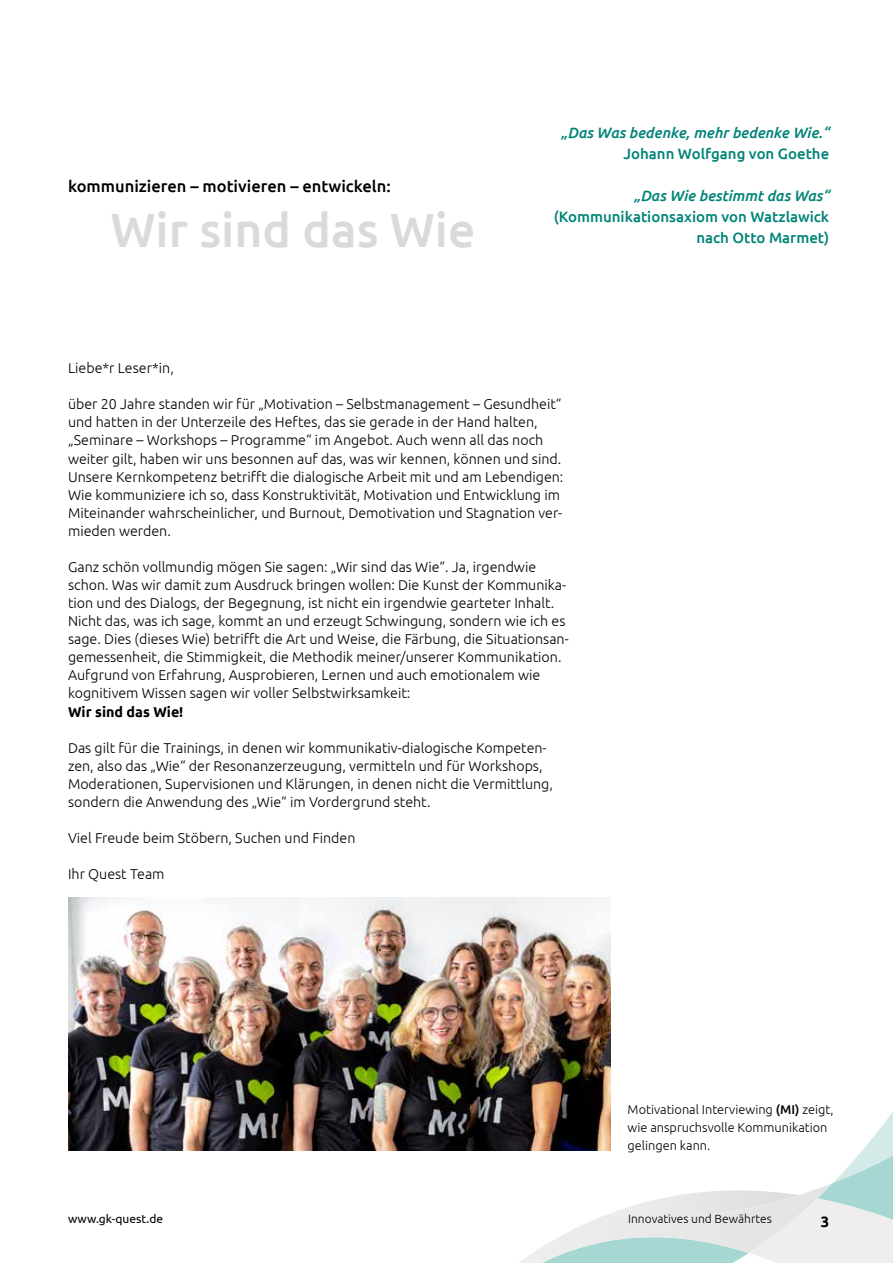
<style>
.page{position:relative;width:893px;height:1263px;background:#fff}
.page>*{position:absolute;margin:0;border:0;box-sizing:border-box;transform-origin:0 0}
.t1{font:500 48px "Ubuntu";color:#dadada}
.t2{font:500 16.5px "Ubuntu";color:#000}
.t3{font:500 15px/21px "Ubuntu";color:#008478;text-align:right}
.t4{font:italic 500 15px "Ubuntu";color:#008478}
.t5{font:700 15px "Ubuntu";color:#000}
.t6{font:300 14.25px/18px "Ubuntu";color:#000}
.t7{font:700 14.25px "Ubuntu";color:#000}
.t8{font:300 12.75px/18px "Ubuntu";color:#000}
.t9{font:300 12px "Ubuntu";color:#000}
.t10{font:12px "Ubuntu";color:#000}
.s1{font-weight:500}
</style>
<div class="page">
<svg style="left:492px;top:1112px;width:401px;height:151px"></svg>
<img style="left:69px;top:898px;width:542px;height:252px">
<p class="t2" style="left:68px;top:176px;width:324px">kommunizieren – motivieren – entwickeln:</p>
<h1 class="t1" style="left:111px;top:199px;width:366px">Wir sind das Wie</h1>
<p class="t4" style="left:561px;top:124px;width:270px">„Das Was bedenke, mehr bedenke Wie.“</p>
<p class="t3" style="left:623px;top:143px;width:207px">Johann Wolfgang von Goethe</p>
<p class="t4" style="left:634px;top:187px;width:197px">„Das Wie bestimmt das Was“</p>
<p class="t3" style="left:554px;top:206px;width:277px">(Kommunikationsaxiom von Watzlawick nach Otto Marmet)</p>
<p class="t6" style="left:68px;top:359px;width:107px">Liebe*r Leser*in,</p>
<p class="t6" style="left:68px;top:395px;width:497px">über 20 Jahre standen wir für „Motivation – Selbstmanagement – Gesundheit“ und hatten in der Unterzeile des Heftes, das sie gerade in der Hand halten, „Seminare – Workshops – Programme“ im Angebot. Auch wenn all das noch weiter gilt, haben wir uns besonnen auf das, was wir kennen, können und sind.<br>Unsere Kernkompetenz betrifft die dialogische Arbeit mit und am Lebendigen:<br>Wie kommuniziere ich so, dass Konstruktivität, Motivation und Entwicklung im Miteinander wahrscheinlicher, und Burnout, Demotivation und Stagnation ver&shy;mieden werden.</p>
<p class="t6" style="left:68px;top:557px;width:502px">Ganz schön vollmundig mögen Sie sagen: „Wir sind das Wie“. Ja, irgendwie schon. Was wir damit zum Ausdruck bringen wollen: Die Kunst der Kommunika&shy;tion und des Dialogs, der Begegnung, ist nicht ein irgendwie gearteter Inhalt.<br>Nicht das, was ich sage, kommt an und erzeugt Schwingung, sondern wie ich es sage. Dies (dieses Wie) betrifft die Art und Weise, die Färbung, die Situationsan&shy;gemessenheit, die Stimmigkeit, die Methodik meiner/unserer Kommunikation.<br>Aufgrund von Erfahrung, Ausprobieren, Lernen und auch emotionalem wie kognitivem Wissen sagen wir voller Selbstwirksamkeit:</p>
<p class="t7" style="left:68px;top:703px;width:117px">Wir sind das Wie!</p>
<p class="t6" style="left:68px;top:738px;width:486px">Das gilt für die Trainings, in denen wir kommunikativ-dialogische Kompeten&shy;zen, also das „Wie“ der Resonanzerzeugung, vermitteln und für Workshops, Moderationen, Supervisionen und Klärungen, in denen nicht die Vermittlung, sondern die Anwendung des „Wie“ im Vordergrund steht.</p>
<p class="t6" style="left:68px;top:828px;width:289px">Viel Freude beim Stöbern, Suchen und Finden</p>
<p class="t6" style="left:68px;top:865px;width:98px">Ihr Quest Team</p>
<p class="t8" style="left:628px;top:1100px;width:207px">Motivational Interviewing <span class="s1">(MI)</span> zeigt, wie anspruchsvolle Kommunikation gelingen kann.</p>
<p class="t10" style="left:68px;top:1211px;width:97px">www.gk-quest.de</p>
<p class="t9" style="left:628px;top:1211px;width:145px">Innovatives und Bewährtes</p>
<p class="t5" style="left:821px;top:1212px;width:10px">3</p>
</div>
